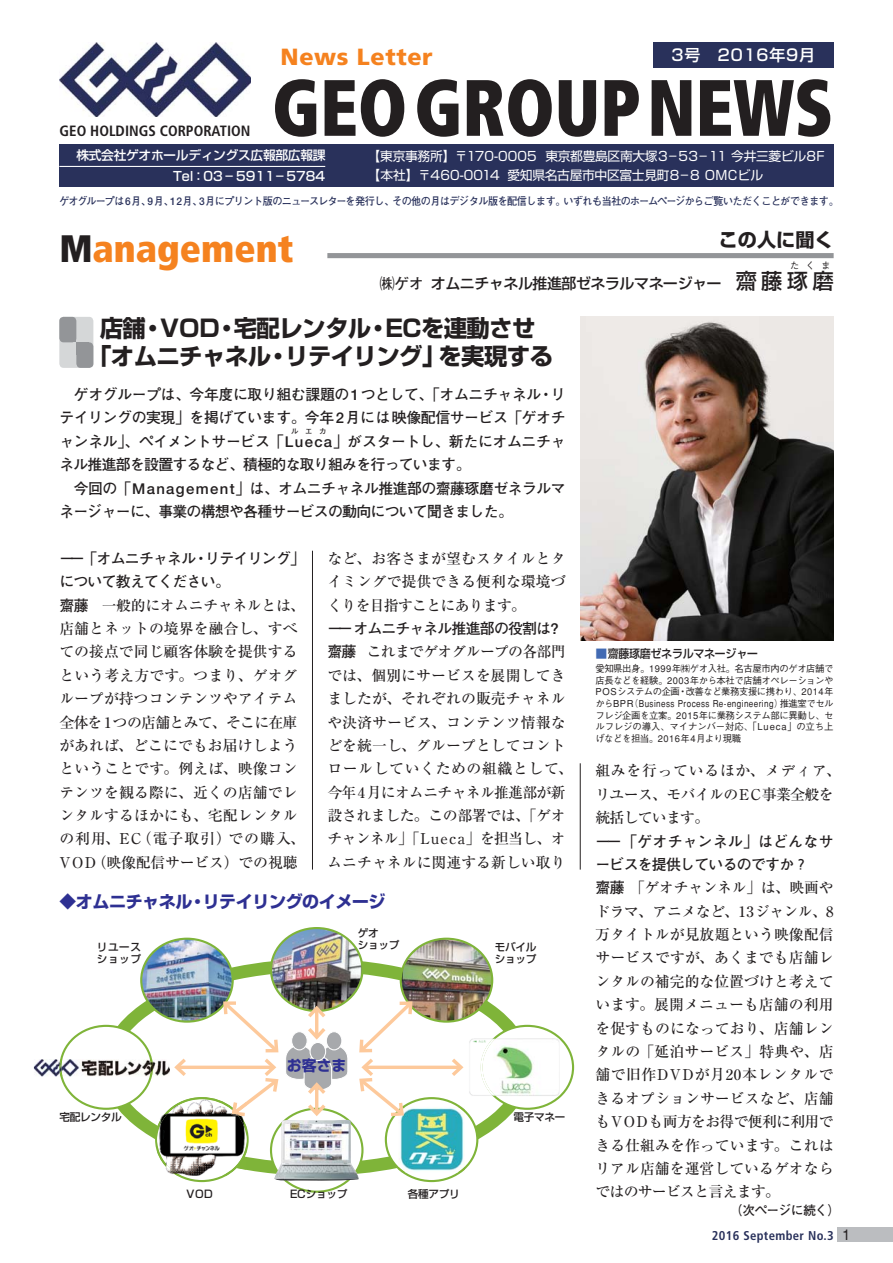
<style>
.page{position:relative;width:893px;height:1263px;background:#fff}
.page>*{position:absolute;margin:0;border:0;box-sizing:border-box;transform-origin:0 0}
.t1{font:900 condensed 79.65px "Frutiger";color:#231f20;scale:.88 1}
.t2{font:900 condensed 38.25px "Frutiger";color:#f5821f}
.t3{font:23.4px/27.6px "Shin Go Bold 83 pv RKSJ H";letter-spacing:-.025em;color:#231f20;text-align:center}
.t4{font:900 23.4px "Frutiger";letter-spacing:.025em;color:#f5821f}
.t5{font:21.3px "Shin Go Medium 83 pv RKSJ H";color:#231f20}
.t6{font:19.2px "Shin Go Bold 83 pv RKSJ H";color:#231f20}
.t7{font:16.95px "Shin Go Bold 83 pv RKSJ H";letter-spacing:-.025em;color:#2e3092}
.t8{font:15.9px "Shin Go Medium 83 pv RKSJ H";letter-spacing:.05em;color:#fff}
.t9{font:14.85px/23.4px "Ryumin Medium 83 pv RKSJ H";letter-spacing:.005em;color:#231f20;text-align:justify}
.t10{font:14.85px/23.4px "Futo Go B101 Bold 83 pv RKSJ H";letter-spacing:-.05em;color:#231f20}
.t11{font:14.85px/23.4px "Ryumin Medium 83 pv RKSJ H";letter-spacing:-.045em;color:#231f20}
.t12{font:14.85px "Shin Go Medium 83 pv RKSJ H";letter-spacing:-.025em;color:#231f20}
.t13{font:700 condensed 14.85px "Frutiger";color:#231f20}
.t14{font:14.85px "Shin Go Bold 83 pv RKSJ H";color:#2e3092}
.t15{font:12.75px "Shin Go regular 83 pv RKSJ H";letter-spacing:-.025em;color:#fff}
.t16{font:12.75px "Shin Go Medium 83 pv RKSJ H";letter-spacing:-.025em;color:#fff}
.t17{font:700 condensed 12.75px "Frutiger";letter-spacing:.025em;color:#29315b}
.t18{font:12.75px "Shin Go Medium 83 pv RKSJ H";color:#fff}
.t19{font:12.75px "Futo Go B101 Bold 83 pv RKSJ H";letter-spacing:-.05em;color:#231f20}
.t20{font:11.7px "Shin Go Medium 83 pv RKSJ H";letter-spacing:-.025em;color:#231f20;scale:.94 1}
.t21{font:10.65px "Futo Go B101 Bold 83 pv RKSJ H";letter-spacing:-.05em;color:#29315b;scale:.95 1}
.t22{font:10.65px/11.7px "Shin Go Medium 83 pv RKSJ H";letter-spacing:-.025em;color:#231f20}
.t23{font:500 9.6px/11.7px "Gothic BBB";letter-spacing:-.01em;color:#231f20;text-align:justify}
.t24{font:7.5px "Futo Go B101 Bold 83 pv RKSJ H";color:#231f20}
.s1{color:#231f20}
.s2{font-family:"Futo Go B101 Bold 83 pv RKSJ H"}
.s3{font-size:21.3px}
.s4{color:#426ab3}
.s5{font-family:"Gothic BBB";font-weight:500;font-stretch:normal;font-size:14.85px;color:#231f20}
</style>
<div class="page">
<div style="left:837px;top:1227px;width:55px;height:15px;background:#bbbdc0"></div>
<div style="left:327px;top:253px;width:506px;height:5px;background:#939598"></div>
<img style="left:59px;top:43px;width:192px;height:74px">
<div style="left:59px;top:145px;width:774px;height:42px;background:#29315b"></div>
<hr style="left:59px;top:166px;width:266px;height:1px;background:#fff">
<div style="left:652px;top:43px;width:181px;height:25px;background:#29315b"></div>
<hr style="left:312px;top:551px;width:1px;height:319px;background:#231f20">
<hr style="left:580px;top:763px;width:1px;height:107px;background:#231f20">
<div style="left:59px;top:317px;width:34px;height:51px;background:#d5d7d8;border-radius:4px"></div>
<div style="left:59px;top:317px;width:17px;height:25px;background:#939598;border-radius:4px"></div>
<div style="left:76px;top:342px;width:17px;height:26px;background:#939598;border-radius:4px"></div>
<div style="left:64px;top:330px;width:12px;height:12px;background:#939598"></div>
<div style="left:76px;top:342px;width:13px;height:13px;background:#939598"></div>
<img style="left:580px;top:317px;width:253px;height:323px">
<svg style="left:140px;top:959px;width:354px;height:41px"></svg>
<img style="left:141px;top:939px;width:92px;height:83px;border-radius:50%">
<div style="left:140px;top:938px;width:94px;height:85px;border:2px solid #7fb439;border-radius:50%"></div>
<img style="left:271px;top:928px;width:91px;height:83px;border-radius:50%">
<div style="left:270px;top:927px;width:93px;height:85px;border:2px solid #7fb439;border-radius:50%"></div>
<img style="left:401px;top:939px;width:91px;height:83px;border-radius:50%">
<div style="left:399px;top:938px;width:94px;height:85px;border:2px solid #7fb439;border-radius:50%"></div>
<svg style="left:271px;top:1109px;width:91px;height:83px"></svg>
<img style="left:349px;top:1119px;width:7px;height:62px">
<svg style="left:60px;top:998px;width:289px;height:184px"></svg>
<img style="left:232px;top:1102px;width:13px;height:14px">
<svg style="left:356px;top:998px;width:218px;height:184px"></svg>
<img style="left:34px;top:1059px;width:136px;height:18px">
<img style="left:59px;top:1059px;width:94px;height:18px">
<p class="t13" style="left:60px;top:125px;width:192px">GEO HOLDINGS CORPORATION</p>
<h3 class="t4" style="left:280px;top:47px;width:153px">News Letter</h3>
<p class="t8" style="left:671px;top:49px;width:145px">3号　2016年9月</p>
<h1 class="t1" style="left:272px;top:76px;width:639px">GEOGROUPNEWS</h1>
<p class="t16" style="left:76px;top:151px;width:263px">株式会社ゲオホールディングス広報部広報課　</p>
<p class="t15" style="left:368px;top:152px;width:458px">【東京事務所】〒170-0005 東京都豊島区南大塚3－53－11 今井三菱ビル8F</p>
<p class="t18" style="left:173px;top:172px;width:154px">Tel：03－5911－5784</p>
<p class="t15" style="left:368px;top:171px;width:397px">【本社】〒460-0014 愛知県名古屋市中区富士見町8－8 OMCビル</p>
<p class="t21" style="left:59px;top:197px;width:821px">ゲオグループは6月、9月、12月、3月にプリント版のニュースレターを発行し、その他の月はデジタル版を配信します。いずれも当社のホームページからご覧いただくことができます。</p>
<h2 class="t2" style="left:59px;top:233px;width:235px"><span class="s1">M</span>anagement</h2>
<p class="t6" style="left:718px;top:232px;width:116px">この人に聞く</p>
<p class="t23" style="left:789px;top:261px;width:42px">たくま</p>
<h3 class="t5" style="left:812px;top:273px;width:23px">磨</h3>
<p class="t12" style="left:380px;top:278px;width:430px"><span class="s2">㈱ゲオ</span> オムニチャネル推進部ゼネラルマネージャー　<span class="s3">齋藤琢</span></p>
<h3 class="t3" style="left:88px;top:318px;width:466px">店舗・VOD・宅配レンタル・ECを連動させ「オムニチャネル・リテイリング」を実現する</h3>
<p class="t10" style="left:59px;top:385px;width:507px;text-align:justify">　ゲオグループは、今年度に取り組む課題の1つとして、「オムニチャネル・リテイリングの実現」を掲げています。今年2月には映像配信サービス「ゲオチャンネル」、ペイメントサービス「Lueca」がスタートし、新たにオムニチャ</p>
<p class="t24" style="left:291px;top:428px;width:37px">ルエカ</p>
<p class="t10" style="left:59px;top:455px;width:507px">ネル推進部を設置するなど、積極的な取り組みを行っています。<br>　今回の「Management」は、オムニチャネル推進部の齋藤琢磨ゼネラルマネージャーに、事業の構想や各種サービスの動向について聞きました。</p>
<p class="t10" style="left:59px;top:549px;width:247px">－－「オムニチャネル・リテイリング」について教えてください。</p>
<p class="t9" style="left:59px;top:595px;width:247px;text-align:left"><span class="s2">齋藤</span> 一般的にオムニチャネルとは、店舗とネットの境界を融合し、すべての接点で同じ顧客体験を提供するという考え方です。つまり、ゲオグループが持つコンテンツやアイテム全体を1つの店舗とみて、そこに在庫があれば、どこにでもお届けしようということです。例えば、映像コンテンツを観る際に、近くの店舗でレンタルするほかにも、宅配レンタルの利用、EC（電子取引）での購入、<br>VOD（映像配信サービス）での視聴</p>
<p class="t9" style="left:327px;top:549px;width:240px">など、お客さまが望むスタイルとタイミングで提供できる便利な環境づくりを目指すことにあります。</p>
<p class="t10" style="left:327px;top:619px;width:233px">－－オムニチャネル推進部の役割は?</p>
<p class="t9" style="left:327px;top:642px;width:247px;text-align:left"><span class="s2">齋藤</span> これまでゲオグループの各部門では、個別にサービスを展開してきましたが、それぞれの販売チャネルや決済サービス、コンテンツ情報などを統一し、グループとしてコントロールしていくための組織として、今年4月にオムニチャネル推進部が新設されました。この部署では、「ゲオチャンネル」「Lueca」を担当し、オムニチャネルに関連する新しい取り</p>
<p class="t7" style="left:59px;top:895px;width:328px">◆オムニチャネル・リテイリングのイメージ</p>
<p class="t22" style="left:357px;top:928px;width:22px">ゲオ</p>
<p class="t22" style="left:97px;top:943px;width:46px">リユース</p>
<p class="t22" style="left:357px;top:940px;width:43px">ショップ</p>
<p class="t22" style="left:97px;top:955px;width:46px">ショップ</p>
<p class="t22" style="left:494px;top:943px;width:43px">モバイルショップ</p>
<p class="t14" style="left:287px;top:1060px;width:61px">お客さま</p>
<p class="t22" style="left:59px;top:1113px;width:64px">宅配レンタル</p>
<p class="t22" style="left:513px;top:1113px;width:54px">電子マネー</p>
<p class="t22" style="left:186px;top:1189px;width:28px">VOD</p>
<p class="t22" style="left:407px;top:1189px;width:54px">各種アプリ</p>
<p class="t22" style="left:290px;top:1189px;width:59px">ECショップ</p>
<p class="t20" style="left:595px;top:649px;width:174px"><span class="s4">■</span>齋藤琢磨ゼネラルマネージャー</p>
<p class="t23" style="left:595px;top:664px;width:240px">愛知県出身。1999年㈱ゲオ入社。名古屋市内のゲオ店舗で店長などを経験。2003年から本社で店舗オペレーションやPOSシステムの企画・改善など業務支援に携わり、2014年からBPR（Business Process Re-engineering）推進室でセルフレジ企画を立案。2015年に業務システム部に異動し、セルフレジの導入、マイナンバー対応、「Lueca」の立ち上げなどを担当。2016年4月より現職</p>
<p class="t11" style="left:595px;top:761px;width:247px">組みを行っているほか、メディア、リユース、モバイルのEC事業全般を統括しています。</p>
<p class="t10" style="left:595px;top:831px;width:240px">－－「ゲオチャンネル」はどんなサービスを提供しているのですか？</p>
<p class="t9" style="left:595px;top:878px;width:240px"><span class="s2">齋藤</span> 「ゲオチャンネル」は、映画やドラマ、アニメなど、13ジャンル、8万タイトルが見放題という映像配信サービスですが、あくまでも店舗レンタルの補完的な位置づけと考えています。展開メニューも店舗の利用を促すものになっており、店舗レンタルの「延泊サービス」特典や、店舗で旧作DVDが月20本レンタルできるオプションサービスなど、店舗もVODも両方をお得で便利に利用できる仕組みを作っています。これはリアル店舗を運営しているゲオならではのサービスと言えます。</p>
<p class="t19" style="left:730px;top:1205px;width:111px">（次ページに続く）</p>
<p class="t17" style="left:712px;top:1230px;width:140px">2016 September No.3 <span class="s5">1</span></p>
</div>
